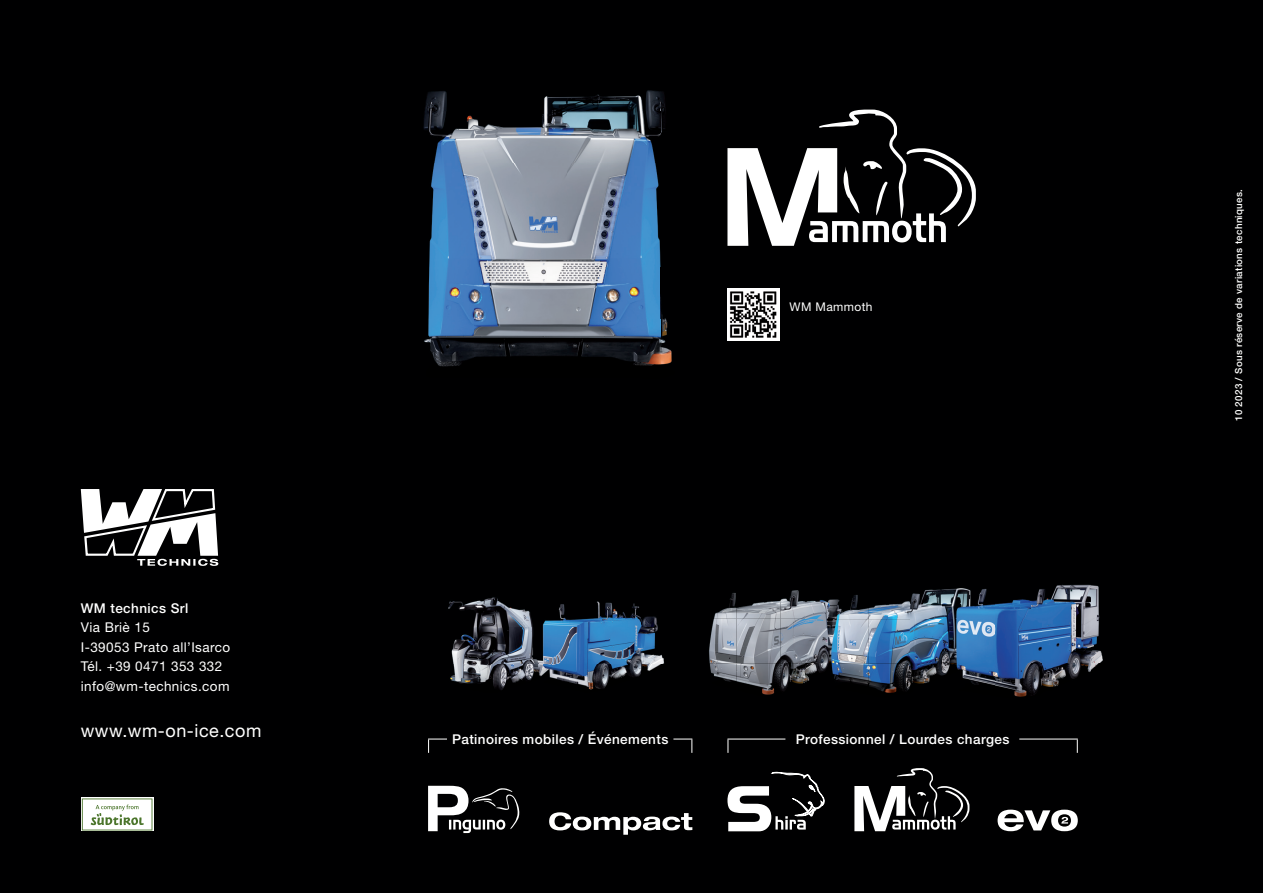
<style>
.page{position:relative;width:1263px;height:893px;background:#000001}
.page>*{position:absolute;margin:0;border:0;box-sizing:border-box;transform-origin:0 0}
.t1{font:18px "Helvetica Neue LT Std";letter-spacing:.03em;color:#fff}
.t2{font:500 13.5px "Helvetica Neue LT Std";letter-spacing:.03em;color:#fff}
.t3{font:13.5px/19.5px "Helvetica Neue LT Std";letter-spacing:.03em;color:#fff}
.t4{font:12px "Helvetica Neue LT Std";letter-spacing:.03em;color:#fff}
.t5{font:500 9.75px "Helvetica Neue LT Std";letter-spacing:.03em;color:#fff}
</style>
<div class="page">
<svg style="left:854px;top:768px;width:115px;height:63px"></svg>
<svg style="left:997px;top:810px;width:81px;height:21px"></svg>
<svg style="left:549px;top:812px;width:143px;height:23px"></svg>
<svg style="left:428px;top:786px;width:92px;height:47px"></svg>
<svg style="left:727px;top:771px;width:98px;height:60px"></svg>
<img style="left:448px;top:597px;width:210px;height:31px">
<img style="left:451px;top:628px;width:75px;height:36px">
<img style="left:450px;top:664px;width:210px;height:26px">
<img style="left:568px;top:628px;width:96px;height:37px">
<img style="left:526px;top:597px;width:42px;height:93px">
<img style="left:713px;top:590px;width:92px;height:29px">
<img style="left:709px;top:619px;width:394px;height:45px">
<img style="left:709px;top:663px;width:116px;height:32px">
<img style="left:805px;top:588px;width:187px;height:31px">
<img style="left:805px;top:664px;width:138px;height:31px">
<img style="left:992px;top:584px;width:108px;height:35px">
<img style="left:943px;top:663px;width:160px;height:34px">
<svg style="left:727px;top:110px;width:249px;height:136px"></svg>
<img style="left:423px;top:90px;width:249px;height:277px">
<svg style="left:80px;top:489px;width:139px;height:77px"></svg>
<img style="left:727px;top:288px;width:53px;height:53px">
<hr style="left:727px;top:739px;width:58px;height:1px;background:#fff">
<hr style="left:1019px;top:739px;width:59px;height:1px;background:#fff">
<svg style="left:428px;top:739px;width:19px;height:14px"></svg>
<svg style="left:727px;top:739px;width:1px;height:14px"></svg>
<svg style="left:673px;top:739px;width:19px;height:14px"></svg>
<svg style="left:1077px;top:739px;width:1px;height:14px"></svg>
<div style="left:81px;top:798px;width:73px;height:33px;background:#acbf9d"></div>
<svg style="left:82px;top:798px;width:70px;height:32px;background:#dce4d6"></svg>
<p class="t2" style="left:81px;top:600px;width:109px">WM technics Srl</p>
<p class="t3" style="left:81px;top:617px;width:151px">Via Briè 15<br>I-39053 Prato all’Isarco<br>Tél. +39 0471 353 332 info@wm-technics.com</p>
<h1 class="t1" style="left:81px;top:720px;width:182px">www.wm-on-ice.com</h1>
<p class="t4" style="left:790px;top:300px;width:84px">WM Mammoth</p>
<p class="t2" style="left:452px;top:731px;width:218px">Patinoires mobiles / Événements</p>
<p class="t2" style="left:796px;top:731px;width:215px">Professionnel / Lourdes charges</p>
<p class="t5" style="left:1233px;top:421px;width:233px;rotate:-90deg">10 2023 / Sous réserve de variations techniques.</p>
</div>
